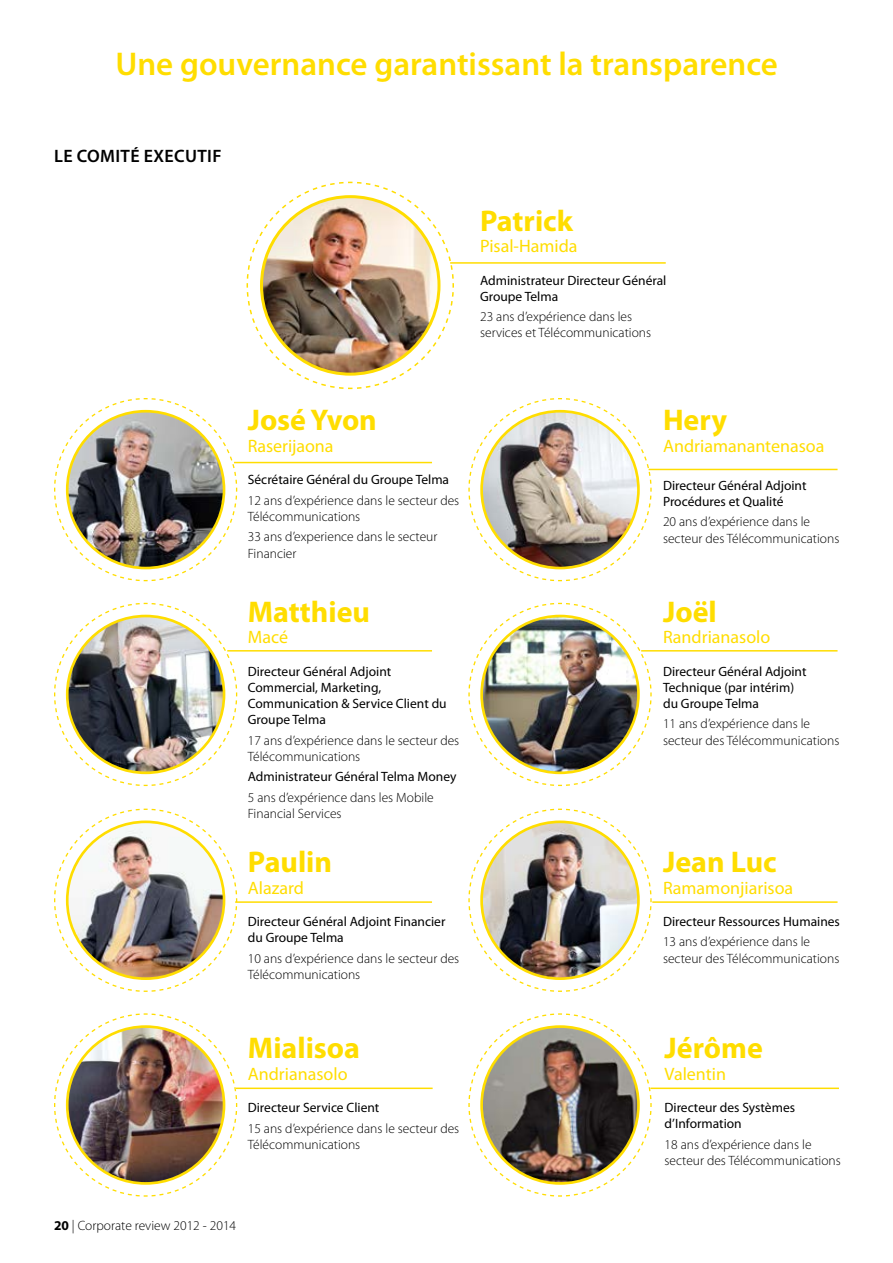
<style>
.page{position:relative;width:893px;height:1263px;background:#fff}
.page>*{position:absolute;margin:0;border:0;box-sizing:border-box;transform-origin:0 0}
.t1{font:600 33px "Myriad Pro";color:#fd0}
.t2{font:700 30px "Myriad Pro";color:#fd0}
.t3{font:18px "Myriad Pro";color:#fd0}
.t4{font:600 18px "Myriad Pro";letter-spacing:.02em;color:#000}
.t5{font:300 13.5px/16.2px "Myriad Pro";color:#000}
.t6{font:13.5px/16.2px "Myriad Pro";color:#000}
.s1{font-weight:700}
</style>
<div class="page">
<hr style="left:450px;top:262px;width:216px;height:2px;background:#fd0">
<svg style="left:246px;top:181px;width:209px;height:209px"></svg>
<img style="left:261px;top:197px;width:178px;height:177px;border-radius:89px">
<hr style="left:234px;top:462px;width:198px;height:1px;background:#fd0">
<svg style="left:54px;top:398px;width:184px;height:184px"></svg>
<img style="left:67px;top:411px;width:157px;height:157px;border-radius:78px">
<div style="left:66px;top:410px;width:159px;height:159px;border:3px solid #fd0;border-radius:50%"></div>
<hr style="left:227px;top:650px;width:205px;height:1px;background:#fd0">
<svg style="left:54px;top:602px;width:184px;height:185px"></svg>
<img style="left:67px;top:616px;width:157px;height:157px;border-radius:78px">
<div style="left:66px;top:615px;width:159px;height:159px;border:3px solid #fd0;border-radius:50%"></div>
<hr style="left:235px;top:901px;width:197px;height:2px;background:#fd0">
<svg style="left:54px;top:808px;width:184px;height:184px"></svg>
<img style="left:67px;top:822px;width:157px;height:157px;border-radius:78px">
<div style="left:66px;top:820px;width:159px;height:160px;border:3px solid #fd0;border-radius:50%"></div>
<hr style="left:236px;top:1087px;width:197px;height:2px;background:#fd0">
<svg style="left:54px;top:1013px;width:184px;height:184px"></svg>
<img style="left:67px;top:1026px;width:157px;height:157px;border-radius:78px">
<div style="left:66px;top:1025px;width:159px;height:160px;border:3px solid #fd0;border-radius:50%"></div>
<hr style="left:650px;top:1087px;width:189px;height:2px;background:#fd0">
<svg style="left:468px;top:1013px;width:184px;height:184px"></svg>
<img style="left:482px;top:1026px;width:156px;height:157px;border-radius:78px">
<div style="left:480px;top:1025px;width:160px;height:160px;border:3px solid #fd0;border-radius:50%"></div>
<hr style="left:652px;top:901px;width:185px;height:2px;background:#fd0">
<svg style="left:468px;top:808px;width:184px;height:184px"></svg>
<img style="left:482px;top:822px;width:156px;height:157px;border-radius:78px">
<div style="left:480px;top:820px;width:160px;height:160px;border:3px solid #fd0;border-radius:50%"></div>
<svg style="left:468px;top:602px;width:184px;height:185px"></svg>
<img style="left:482px;top:616px;width:156px;height:157px;border-radius:78px">
<div style="left:480px;top:615px;width:160px;height:159px;border:3px solid #fd0;border-radius:50%"></div>
<hr style="left:641px;top:650px;width:196px;height:1px;background:#fd0">
<hr style="left:649px;top:469px;width:188px;height:1px;background:#fd0">
<svg style="left:468px;top:398px;width:184px;height:184px"></svg>
<img style="left:482px;top:411px;width:156px;height:157px;border-radius:78px">
<div style="left:480px;top:410px;width:160px;height:159px;border:3px solid #fd0;border-radius:50%"></div>
<h1 class="t1" style="left:115px;top:43px;width:664px">Une gouvernance garantissant la transparence</h1>
<h3 class="t4" style="left:54px;top:145px;width:169px">Le comité Executif</h3>
<h2 class="t2" style="left:480px;top:201px;width:94px">Patrick</h2>
<h3 class="t3" style="left:480px;top:235px;width:99px">Pisal-Hamida</h3>
<p class="t6" style="left:480px;top:272px;width:188px">Administrateur Directeur Général<br>Groupe Telma</p>
<p class="t5" style="left:480px;top:309px;width:173px">23 ans d’expérience dans les services et Télécommunications</p>
<h2 class="t2" style="left:248px;top:401px;width:130px">José Yvon</h2>
<h3 class="t3" style="left:248px;top:435px;width:87px">Raserijaona</h3>
<p class="t6" style="left:248px;top:471px;width:203px">Sécrétaire Général du Groupe Telma</p>
<p class="t5" style="left:248px;top:492px;width:213px">12 ans d’expérience dans le secteur des<br>Télécommunications</p>
<p class="t5" style="left:248px;top:529px;width:191px">33 ans d’experience dans le secteur<br>Financier</p>
<h2 class="t2" style="left:248px;top:592px;width:124px">Matthieu</h2>
<h3 class="t3" style="left:248px;top:626px;width:42px">Macé</h3>
<p class="t6" style="left:248px;top:663px;width:200px">Directeur Général Adjoint<br>Commercial, Marketing,<br>Communication &amp; Service Client du<br>Groupe Telma</p>
<p class="t5" style="left:248px;top:732px;width:213px">17 ans d’expérience dans le secteur des<br>Télécommunications</p>
<p class="t6" style="left:248px;top:768px;width:210px">Administrateur Général Telma Money</p>
<p class="t5" style="left:248px;top:789px;width:187px">5 ans d’expérience dans les Mobile<br>Financial Services</p>
<h2 class="t2" style="left:248px;top:842px;width:86px">Paulin</h2>
<h3 class="t3" style="left:248px;top:876px;width:58px">Alazard</h3>
<p class="t6" style="left:248px;top:913px;width:199px">Directeur Général Adjoint Financier du Groupe Telma</p>
<p class="t5" style="left:248px;top:950px;width:213px">10 ans d’expérience dans le secteur des<br>Télécommunications</p>
<h2 class="t2" style="left:248px;top:1028px;width:114px">Mialisoa</h2>
<h3 class="t3" style="left:248px;top:1062px;width:101px">Andrianasolo</h3>
<p class="t6" style="left:248px;top:1099px;width:133px">Directeur Service Client</p>
<p class="t5" style="left:248px;top:1120px;width:213px">15 ans d’expérience dans le secteur des<br>Télécommunications</p>
<p class="t5" style="left:54px;top:1217px;width:184px"><span class="s1">20</span> | Corporate review 2012 - 2014</p>
<h2 class="t2" style="left:663px;top:401px;width:66px">Hery</h2>
<h3 class="t3" style="left:663px;top:435px;width:163px">Andriamanantenasoa</h3>
<p class="t6" style="left:663px;top:477px;width:145px">Directeur Général Adjoint<br>Procédures et Qualité</p>
<p class="t5" style="left:663px;top:514px;width:178px">20 ans d’expérience dans le secteur des Télécommunications</p>
<h2 class="t2" style="left:663px;top:592px;width:55px">Joël</h2>
<h3 class="t3" style="left:663px;top:626px;width:109px">Randrianasolo</h3>
<p class="t6" style="left:663px;top:663px;width:145px">Directeur Général Adjoint<br>Technique (par intérim) du Groupe Telma</p>
<p class="t5" style="left:663px;top:716px;width:178px">11 ans d’expérience dans le secteur des Télécommunications</p>
<h2 class="t2" style="left:663px;top:842px;width:115px">Jean Luc</h2>
<h3 class="t3" style="left:663px;top:876px;width:132px">Ramamonjiarisoa</h3>
<p class="t6" style="left:663px;top:913px;width:178px">Directeur Ressources Humaines</p>
<p class="t5" style="left:663px;top:934px;width:178px">13 ans d’expérience dans le secteur des Télécommunications</p>
<h2 class="t2" style="left:664px;top:1028px;width:100px">Jérôme</h2>
<h3 class="t3" style="left:664px;top:1062px;width:63px">Valentin</h3>
<p class="t6" style="left:664px;top:1099px;width:132px">Directeur des Systèmes d’Information</p>
<p class="t5" style="left:664px;top:1136px;width:178px">18 ans d’expérience dans le secteur des Télécommunications</p>
</div>
